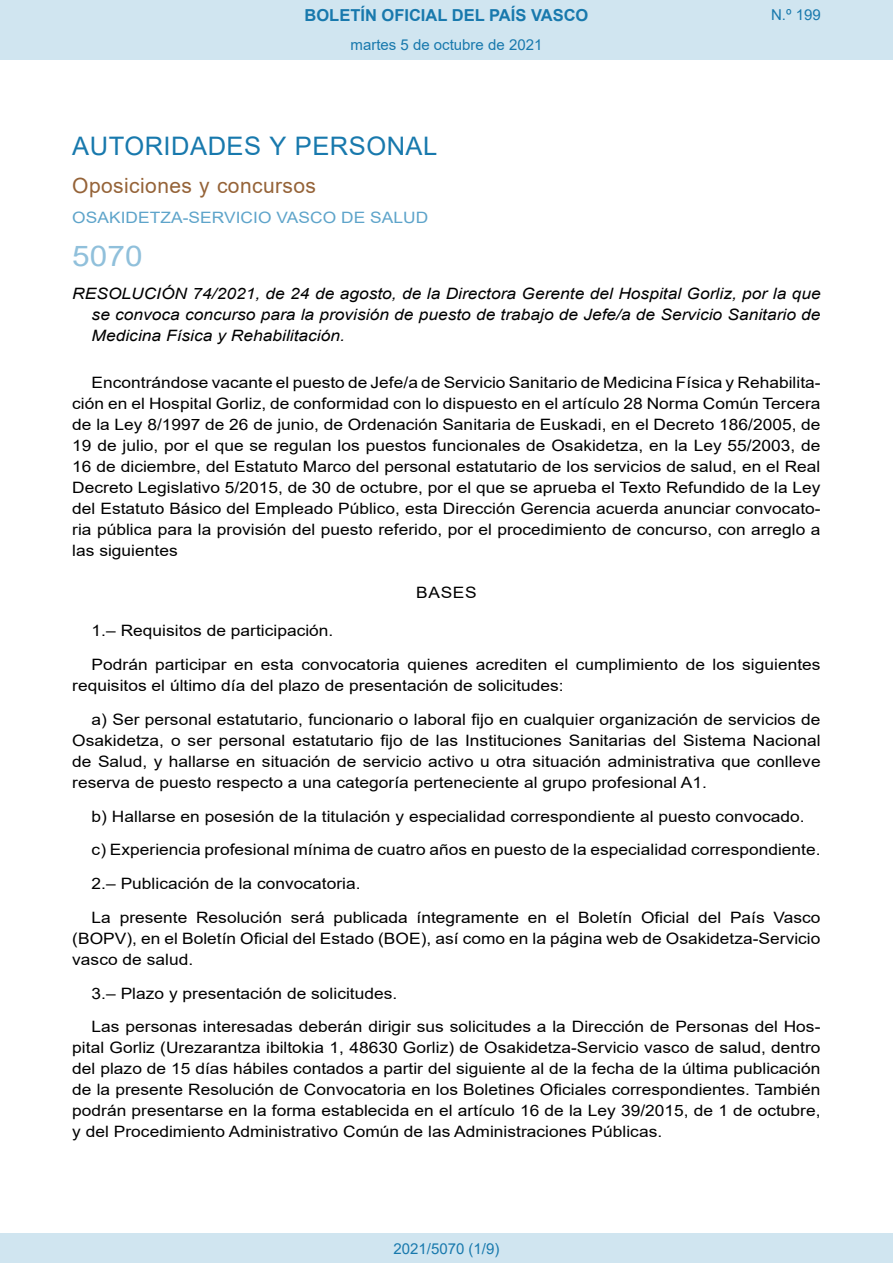
<style>
.page{position:relative;width:893px;height:1263px;background:#fff}
.page>*{position:absolute;margin:0;border:0;box-sizing:border-box;transform-origin:0 0}
.BOPVOrden{font:28.5px "Arial";color:#90c0db;scale:1.11 1}
.BOPVSeccion{font:25.5px "Arial";letter-spacing:.02em;color:#1879ad}
.BOPVSubseccion{font:21px "Arial";letter-spacing:.02em;color:#956338}
.t1{font:700 16.5px "Arial";color:#1879ad}
.BOPVDetalle{font:15.6px/21px "Arial";color:#000;text-align:justify;scale:1.11 1}
.BOPVTitulo{font:italic 15.6px/21px "Arial";color:#000;text-align:justify;scale:1.11 1}
.BOPVOrganismo{font:15.6px "Arial";letter-spacing:.005em;color:#5ea4ca;scale:1.11 1}
.BOPVClave{font:15.6px "Arial";letter-spacing:.035em;color:#000;scale:1.11 1}
.Paginacion_Centro{font:15px "Arial";color:#1879ad}
</style>
<div class="page">
<div style="left:0;top:0;width:893px;height:60px;background:#d0e5f0"></div>
<div style="left:0;top:1233px;width:893px;height:30px;background:#d0e5f0"></div>
<p class="t1" style="left:305px;top:3px;width:285px">BOLETÍN OFICIAL DEL PAÍS VASCO</p>
<p class="Paginacion_Centro" style="left:351px;top:35px;width:193px">martes 5 de octubre de 2021</p>
<p class="Paginacion_Centro" style="left:771px;top:5px;width:51px">N.º 199</p>
<p class="BOPVSeccion" style="left:72px;top:128px;width:367px">AUTORIDADES Y PERSONAL</p>
<p class="BOPVSubseccion" style="left:72px;top:171px;width:245px">Oposiciones y concursos</p>
<p class="BOPVOrganismo" style="left:72px;top:207px;width:322px">OSAKIDETZA-SERVICIO VASCO DE SALUD</p>
<p class="BOPVOrden" style="left:72px;top:236px;width:65px">5070</p>
<p class="BOPVTitulo" style="left:92px;top:284px;width:658px;text-indent:-19px">RESOLUCIÓN 74/2021, de 24 de agosto, de la Directora Gerente del Hospital Gorliz, por la que se convoca concurso para la provisión de puesto de trabajo de Jefe/a de Servicio Sanitario de Medicina Física y Rehabilitación.</p>
<p class="BOPVDetalle" style="left:72px;top:372px;width:676px;text-indent:19px">Encontrándose vacante el puesto de Jefe/a de Servicio Sanitario de Medicina Física y Rehabilita&shy;ción en el Hospital Gorliz, de conformidad con lo dispuesto en el artículo 28 Norma Común Tercera de la Ley 8/1997 de 26 de junio, de Ordenación Sanitaria de Euskadi, en el Decreto 186/2005, de 19 de julio, por el que se regulan los puestos funcionales de Osakidetza, en la Ley 55/2003, de 16 de diciembre, del Estatuto Marco del personal estatutario de los servicios de salud, en el Real Decreto Legislativo 5/2015, de 30 de octubre, por el que se aprueba el Texto Refundido de la Ley del Estatuto Básico del Empleado Público, esta Dirección Gerencia acuerda anunciar convocato&shy;ria pública para la provisión del puesto referido, por el procedimiento de concurso, con arreglo a las siguientes</p>
<p class="BOPVClave" style="left:416px;top:582px;width:56px">BASES</p>
<p class="BOPVDetalle" style="left:92px;top:620px;width:219px">1.– Requisitos de participación.</p>
<p class="BOPVDetalle" style="left:72px;top:654px;width:676px;text-indent:19px">Podrán participar en esta convocatoria quienes acrediten el cumplimiento de los siguientes requisitos el último día del plazo de presentación de solicitudes:</p>
<p class="BOPVDetalle" style="left:72px;top:709px;width:676px;text-indent:19px">a) Ser personal estatutario, funcionario o laboral fijo en cualquier organización de servicios de Osakidetza, o ser personal estatutario fijo de las Instituciones Sanitarias del Sistema Nacional de Salud, y hallarse en situación de servicio activo u otra situación administrativa que conlleve reserva de puesto respecto a una categoría perteneciente al grupo profesional A1.</p>
<p class="BOPVDetalle" style="left:92px;top:805px;width:644px">b) Hallarse en posesión de la titulación y especialidad correspondiente al puesto convocado.</p>
<p class="BOPVDetalle" style="left:92px;top:839px;width:658px">c) Experiencia profesional mínima de cuatro años en puesto de la especialidad correspondiente.</p>
<p class="BOPVDetalle" style="left:92px;top:873px;width:244px">2.– Publicación de la convocatoria.</p>
<p class="BOPVDetalle" style="left:72px;top:907px;width:676px;text-indent:19px">La presente Resolución será publicada íntegramente en el Boletín Oficial del País Vasco (BOPV), en el Boletín Oficial del Estado (BOE), así como en la página web de Osakidetza-Servicio vasco de salud.</p>
<p class="BOPVDetalle" style="left:92px;top:982px;width:277px">3.– Plazo y presentación de solicitudes.</p>
<p class="BOPVDetalle" style="left:72px;top:1016px;width:676px;text-indent:19px">Las personas interesadas deberán dirigir sus solicitudes a la Dirección de Personas del Hos&shy;pital Gorliz (Urezarantza ibiltokia 1, 48630 Gorliz) de Osakidetza-Servicio vasco de salud, dentro del plazo de 15 días hábiles contados a partir del siguiente al de la fecha de la última publicación de la presente Resolución de Convocatoria en los Boletines Oficiales correspondientes. También podrán presentarse en la forma establecida en el artículo 16 de la Ley 39/2015, de 1 de octubre, y del Procedimiento Administrativo Común de las Administraciones Públicas.</p>
<p class="Paginacion_Centro" style="left:393px;top:1238px;width:107px">2021/5070 (1/9)</p>
</div>
